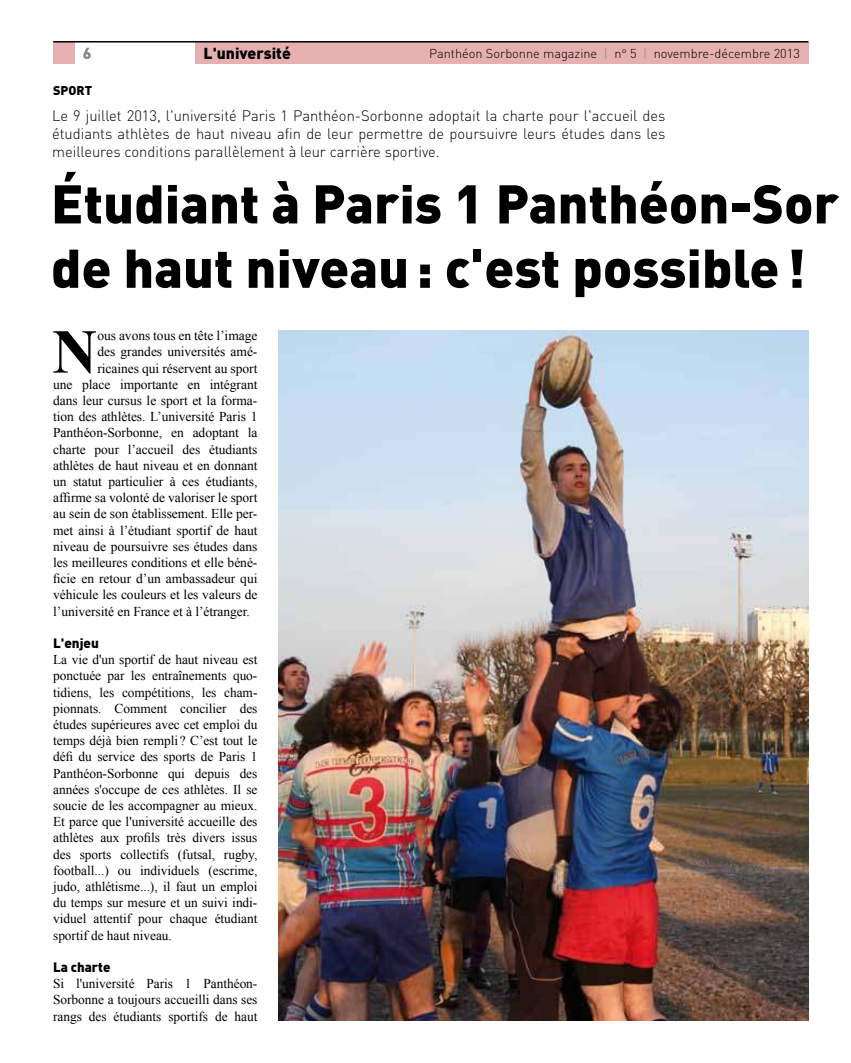
<style>
.page{position:relative;width:851px;height:1063px;background:#fff}
.page>*{position:absolute;margin:0;border:0;box-sizing:border-box;transform-origin:0 0}
.t1{font:700 62.4px "Times New Roman";color:#000}
.t2{font:900 53.7px/64.3px "DIN";color:#000}
.t3{font:900 15.75px "DIN";color:#000}
.t4{font:900 15.75px "DIN";color:#898887}
.t5{font:300 15px/18px "DIN";color:#000;text-align:justify}
.t6{font:13.5px/16.2px "Times New Roman";letter-spacing:-.005em;color:#000;text-align:justify}
.t7{font:900 13.5px "DIN";color:#000}
.t8{font:300 12.75px "DIN";color:#000}
.t9{font:900 12.6px "DIN";color:#000}
.s1{color:#898887}
.s2{font-size:12px}
</style>
<div class="page">
<img style="left:278px;top:330px;width:530px;height:690px">
<div style="left:195px;top:43px;width:613px;height:21px;background:#e6b0b0"></div>
<div style="left:53px;top:43px;width:21px;height:21px;background:#e6b0b0"></div>
<hr style="left:53px;top:41px;width:755px;height:2px;background:#000">
<p class="t4" style="left:83px;top:44px;width:10px">6</p>
<p class="t3" style="left:203px;top:44px;width:89px">L'université</p>
<p class="t8" style="left:429px;top:46px;width:372px">panthéon sorbonne magazine <span class="s1">|</span> n<span class="s2">°</span> 5 <span class="s1">|</span> novembre-décembre 2013</p>
<p class="t9" style="left:53px;top:83px;width:41px">SPORT</p>
<p class="t5" style="left:52px;top:107px;width:614px">le 9 juillet 2013, l'université paris 1 panthéon-sorbonne adoptait la charte pour l'accueil des étudiants athlètes de haut niveau afin de leur permettre de poursuivre leurs études dans les meilleures conditions parallèlement à leur carrière sportive.</p>
<h2 class="t2" style="left:51px;top:170px;width:789px">étudiant à Paris 1 Panthéon-Sor de haut niveau : c'est possible !</h2>
<h1 class="t1" style="left:52px;top:329px;width:47px">N</h1>
<p class="t6" style="left:97px;top:329px;width:161px">ous avons tous en tête l’image</p>
<p class="t6" style="left:97px;top:345px;width:161px">des grandes universités amé-</p>
<p class="t6" style="left:97px;top:361px;width:161px">ricaines qui réservent au sport</p>
<p class="t6" style="left:53px;top:377px;width:206px">une place importante en intégrant</p>
<p class="t6" style="left:53px;top:394px;width:206px">dans leur cursus le sport et la forma-</p>
<p class="t6" style="left:53px;top:410px;width:206px">tion des athlètes. L’université Paris 1</p>
<p class="t6" style="left:53px;top:426px;width:206px">Panthéon-Sorbonne, en adoptant la</p>
<p class="t6" style="left:53px;top:442px;width:206px">charte pour l’accueil des étudiants</p>
<p class="t6" style="left:53px;top:458px;width:206px">athlètes de haut niveau et en donnant</p>
<p class="t6" style="left:53px;top:475px;width:206px">un statut particulier à ces étudiants,</p>
<p class="t6" style="left:53px;top:489px;width:206px">affirme sa volonté de valoriser le sport</p>
<p class="t6" style="left:53px;top:507px;width:206px">au sein de son établissement. Elle per-</p>
<p class="t6" style="left:53px;top:523px;width:206px">met ainsi à l’étudiant sportif de haut</p>
<p class="t6" style="left:53px;top:539px;width:206px">niveau de poursuivre ses études dans</p>
<p class="t6" style="left:53px;top:556px;width:206px">les meilleures conditions et elle béné-</p>
<p class="t6" style="left:53px;top:570px;width:206px">ficie en retour d’un ambassadeur qui</p>
<p class="t6" style="left:53px;top:588px;width:206px">véhicule les couleurs et les valeurs de</p>
<p class="t6" style="left:53px;top:604px;width:198px">l’université en France et à l’étranger.</p>
<p class="t7" style="left:53px;top:635px;width:47px">L'enjeu</p>
<p class="t6" style="left:53px;top:653px;width:206px">La vie d'un sportif de haut niveau est ponctuée par les entraînements quo&shy;tidiens, les compétitions, les cham&shy;pionnats. Comment concilier des études supérieures avec cet emploi du temps déjà bien rempli ? C’est tout le défi du service des sports de Paris 1<br>Panthéon-Sorbonne qui depuis des années s'occupe de ces athlètes. Il se soucie de les accompagner au mieux.<br>Et parce que l'université accueille des athlètes aux profils très divers issus des sports collectifs (futsal, rugby, football...) ou individuels (escrime, judo, athlétisme...), il faut un emploi du temps sur mesure et un suivi indi&shy;viduel attentif pour chaque étudiant sportif de haut niveau.</p>
<p class="t7" style="left:53px;top:959px;width:59px">La charte</p>
<p class="t6" style="left:53px;top:977px;width:206px">Si l'université Paris 1 Panthéon-Sorbonne a toujours accueilli dans ses rangs des étudiants sportifs de haut</p>
</div>
